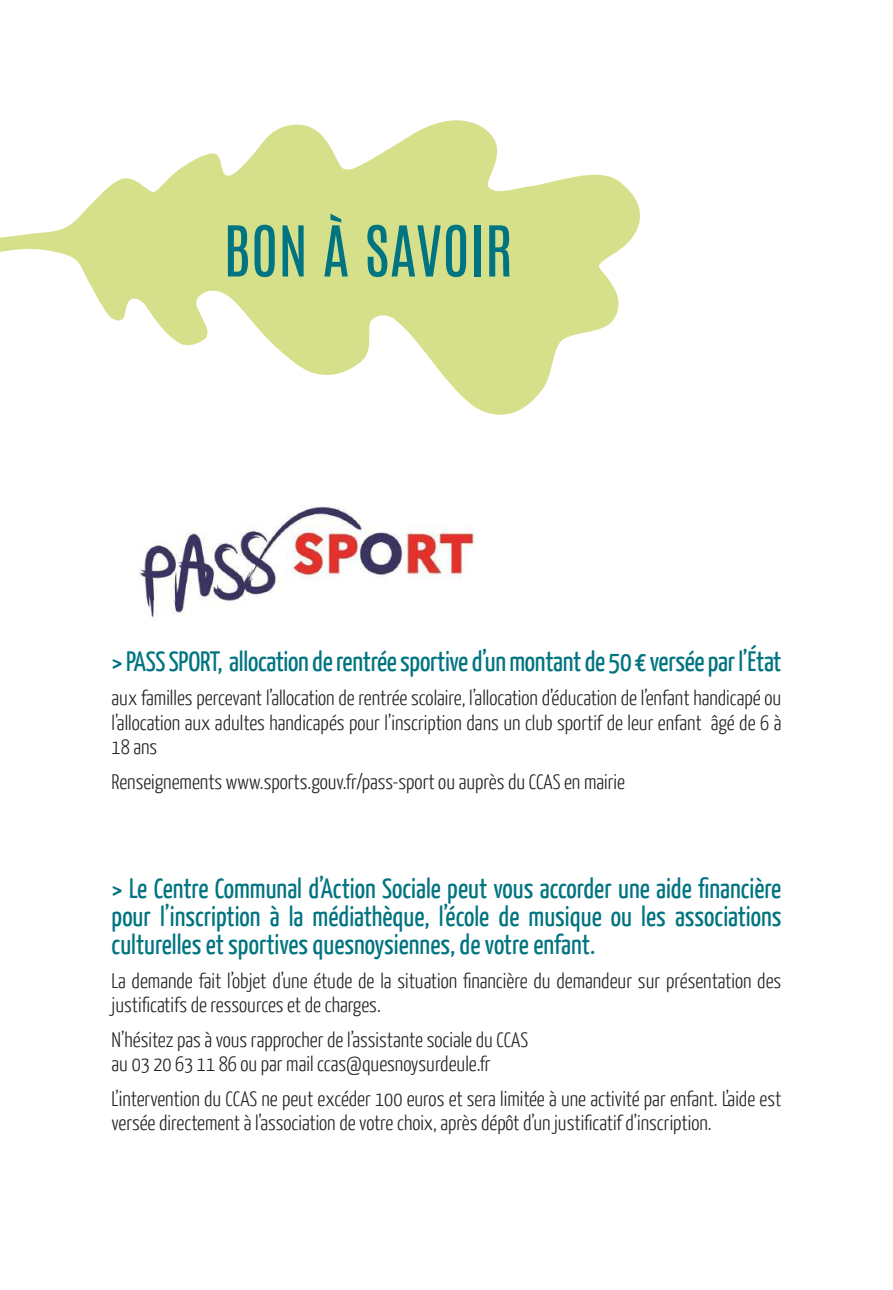
<style>
.page{position:relative;width:893px;height:1290px;background:#fff}
.page>*{position:absolute;margin:0;border:0;box-sizing:border-box;transform-origin:0 0}
.t1{font:59.5px "Antonio";color:#007480}
.t2{font:28px/28px "Yanone Kaffeesatz";letter-spacing:-.01em;color:#007480;text-align:justify}
.t3{font:300 21px/24.5px "Yanone Kaffeesatz";color:#231f20}
</style>
<div class="page">
<svg style="left:0;top:120px;width:640px;height:295px;fill:#d6e08b"></svg>
<img style="left:138px;top:506px;width:337px;height:114px">
<h1 class="t1" style="left:223px;top:207px;width:291px">BON À SAVOIR</h1>
<h2 class="t2" style="left:112px;top:646px;width:671px">&gt; PASS SPORT, allocation de rentrée sportive d’un montant de 50 € versée par l’État</h2>
<p class="t3" style="left:112px;top:685px;width:671px;text-align:justify">aux familles percevant l’allocation de rentrée scolaire, l’allocation d’éducation de l’enfant handicapé ou l’allocation aux adultes handicapés pour l’inscription dans un club sportif de leur enfant âgé de 6 à 18 ans</p>
<p class="t3" style="left:112px;top:769px;width:515px">Renseignements www.sports.gouv.fr/pass-sport ou auprès du CCAS en mairie</p>
<h2 class="t2" style="left:112px;top:873px;width:671px">&gt; Le Centre Communal d’Action Sociale peut vous accorder une aide financière pour l’inscription à la médiathèque, l’école de musique ou les associations culturelles et sportives quesnoysiennes, de votre enfant.</h2>
<p class="t3" style="left:112px;top:968px;width:671px">La demande fait l’objet d’une étude de la situation financière du demandeur sur présentation des justificatifs de ressources et de charges.</p>
<p class="t3" style="left:112px;top:1027px;width:418px">N’hésitez pas à vous rapprocher de l’assistante sociale du CCAS au 03 20 63 11 86 ou par mail ccas@quesnoysurdeule.fr</p>
<p class="t3" style="left:112px;top:1085px;width:671px">L’intervention du CCAS ne peut excéder 100 euros et sera limitée à une activité par enfant. L’aide est versée directement à l’association de votre choix, après dépôt d’un justificatif d’inscription.</p>
</div>
